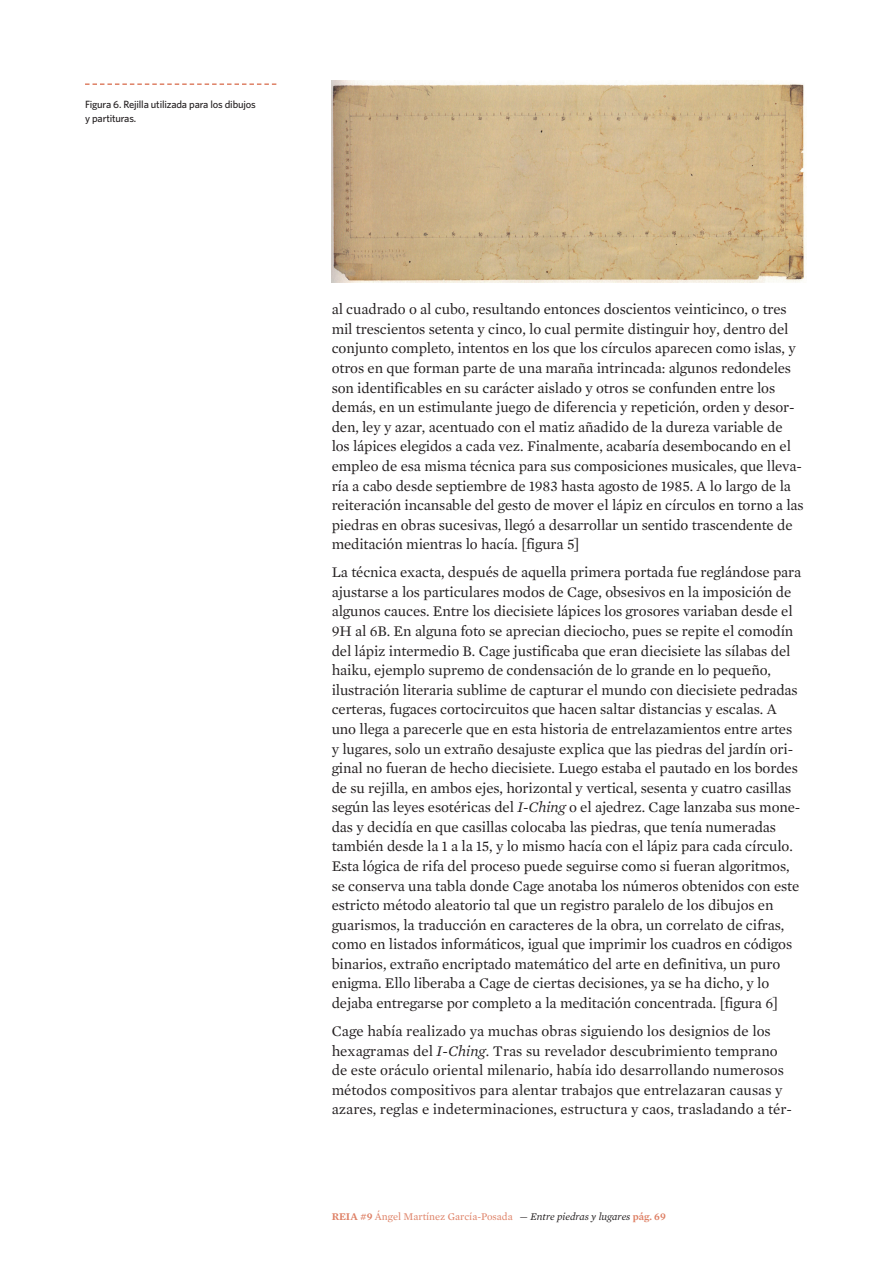
<style>
.page{position:relative;width:893px;height:1263px;background:#fff}
.page>*{position:absolute;margin:0;border:0;box-sizing:border-box;transform-origin:0 0}
.t1{font:15px/19.6px "Mercury Text G1";letter-spacing:-.01em;color:#231f20}
.t2{font:10.5px "Mercury Text G1";color:#de8065}
.t3{font:500 10.5px/13.5px "Whitney";letter-spacing:-.015em;color:#231f20}
.s1{font-style:italic}
.s2{font-weight:600}
.s3{font-style:italic;color:#231f20}
</style>
<div class="page">
<svg style="left:85px;top:83px;width:191px;height:2px"></svg>
<img style="left:332px;top:81px;width:473px;height:201px">
<p class="t3" style="left:85px;top:98px;width:172px">Figura 6. Rejilla utilizada para los dibujos y partituras.</p>
<p class="t1" style="left:332px;top:300px;width:473px">al cuadrado o al cubo, resultando entonces doscientos veinticinco, o tres mil trescientos setenta y cinco, lo cual permite distinguir hoy, dentro del conjunto completo, intentos en los que los círculos aparecen como islas, y otros en que forman parte de una maraña intrincada: algunos redondeles son identificables en su carácter aislado y otros se confunden entre los demás, en un estimulante juego de diferencia y repetición, orden y desor&shy;den, ley y azar, acentuado con el matiz añadido de la dureza variable de los lápices elegidos a cada vez. Finalmente, acabaría desembocando en el empleo de esa misma técnica para sus composiciones musicales, que lleva&shy;ría a cabo desde septiembre de 1983 hasta agosto de 1985. A lo largo de la reiteración incansable del gesto de mover el lápiz en círculos en torno a las piedras en obras sucesivas, llegó a desarrollar un sentido trascendente de meditación mientras lo hacía. [figura 5]</p>
<p class="t1" style="left:332px;top:563px;width:471px">La técnica exacta, después de aquella primera portada fue reglándose para ajustarse a los particulares modos de Cage, obsesivos en la imposición de algunos cauces. Entre los diecisiete lápices los grosores variaban desde el 9H al 6B. En alguna foto se aprecian dieciocho, pues se repite el comodín del lápiz intermedio B. Cage justificaba que eran diecisiete las sílabas del haiku, ejemplo supremo de condensación de lo grande en lo pequeño, ilustración literaria sublime de capturar el mundo con diecisiete pedradas certeras, fugaces cortocircuitos que hacen saltar distancias y escalas. A uno llega a parecerle que en esta historia de entrelazamientos entre artes y lugares, solo un extraño desajuste explica que las piedras del jardín ori&shy;ginal no fueran de hecho diecisiete. Luego estaba el pautado en los bordes de su rejilla, en ambos ejes, horizontal y vertical, sesenta y cuatro casillas según las leyes esotéricas del <span class="s1">I-Ching</span> o el ajedrez. Cage lanzaba sus mone&shy;das y decidía en que casillas colocaba las piedras, que tenía numeradas también desde la 1 a la 15, y lo mismo hacía con el lápiz para cada círculo.<br>Esta lógica de rifa del proceso puede seguirse como si fueran algoritmos, se conserva una tabla donde Cage anotaba los números obtenidos con este estricto método aleatorio tal que un registro paralelo de los dibujos en guarismos, la traducción en caracteres de la obra, un correlato de cifras, como en listados informáticos, igual que imprimir los cuadros en códigos binarios, extraño encriptado matemático del arte en definitiva, un puro enigma. Ello liberaba a Cage de ciertas decisiones, ya se ha dicho, y lo dejaba entregarse por completo a la meditación concentrada. [figura 6]</p>
<p class="t1" style="left:332px;top:1021px;width:462px">Cage había realizado ya muchas obras siguiendo los designios de los hexagramas del <span class="s1">I-Ching</span>. Tras su revelador descubrimiento temprano de este oráculo oriental milenario, había ido desarrollando numerosos métodos compositivos para alentar trabajos que entrelazaran causas y azares, reglas e indeterminaciones, estructura y caos, trasladando a tér-</p>
<p class="t2" style="left:332px;top:1210px;width:336px"><span class="s2">REIA #9</span> Ángel Martínez García-Posada <span class="s3">— Entre piedras y lugares</span> <span class="s2">pág. 69</span></p>
</div>
